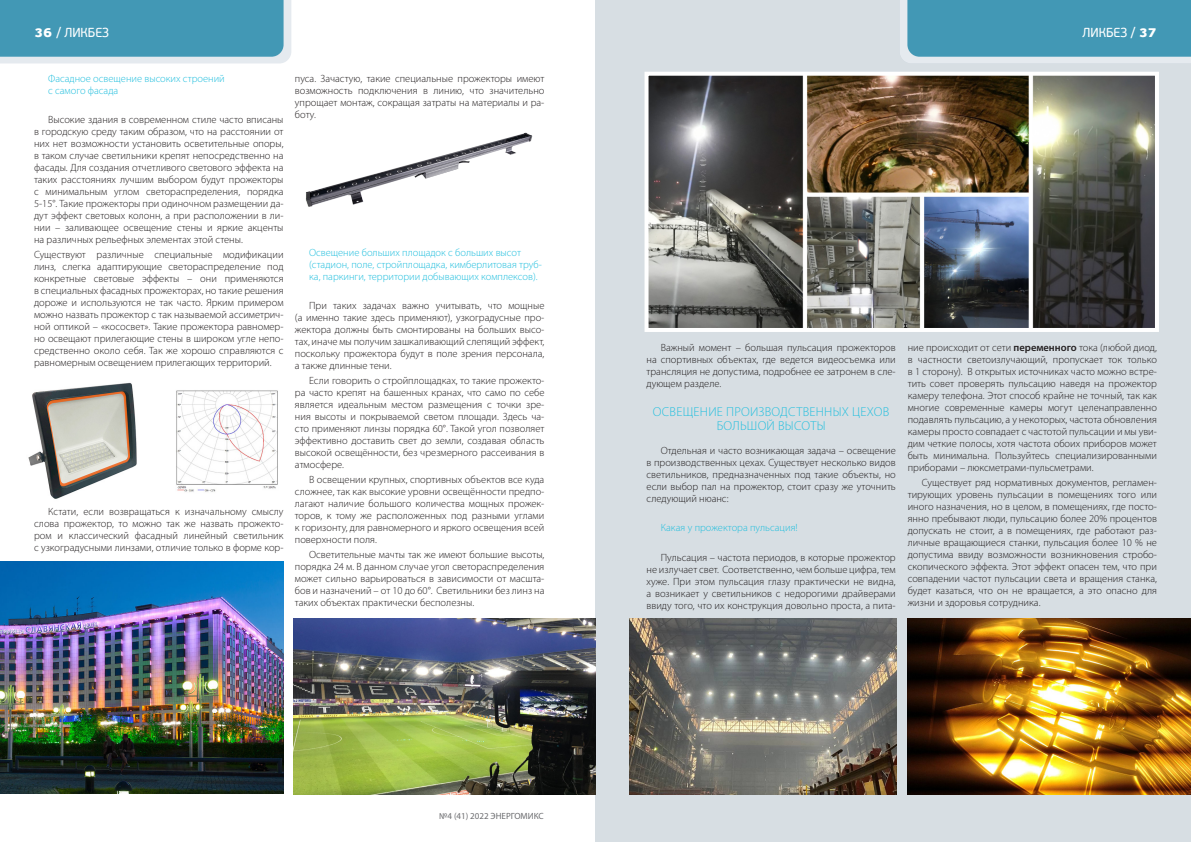
<style>
.page{position:relative;width:1191px;height:842px;background:#fff}
.page>*{position:absolute;margin:0;border:0;box-sizing:border-box;transform-origin:0 0}
.t1{font:300 13px/14px "Myriad Pro";letter-spacing:.02em;color:#22bfde;text-align:center}
.t2{font:13px "PF Beau Sans Pro Bbook";color:#fff;scale:.9 1}
.t3{font:300 10.5px/12px "Myriad Pro";color:#231f20;text-align:justify}
.t4{font:300 10.5px/12px "Myriad Pro";color:#22bfde}
.t5{font:9px "Myriad Pro";color:#6c6d70}
.s1{font-family:"PF Beau Sans Pro";font-weight:900}
.s2{font-weight:600}
</style>
<div class="page">
<svg style="left:0;top:0;width:291px;height:63px;background:#56a2bc"></svg>
<div style="left:595px;top:0;width:596px;height:842px;background:#d7dee3"></div>
<img style="left:0;top:561px;width:283px;height:233px">
<img style="left:28px;top:382px;width:250px;height:117px">
<img style="left:306px;top:132px;width:227px;height:75px">
<img style="left:649px;top:77px;width:505px;height:250px">
<div style="left:644px;top:72px;width:515px;height:260px;border:4px solid #fff"></div>
<img style="left:293px;top:618px;width:302px;height:177px">
<img style="left:630px;top:618px;width:266px;height:176px">
<img style="left:907px;top:618px;width:284px;height:176px">
<svg style="left:900px;top:0;width:291px;height:63px;background:#56a2bc"></svg>
<p class="t2" style="left:34px;top:25px;width:85px"><span class="s1">36</span> / ЛИКБЕЗ</p>
<p class="t4" style="left:48px;top:72px;width:178px">Фасадное освещение высоких строений с самого фасада</p>
<p class="t3" style="left:34px;top:114px;width:251px;text-indent:14px">Высокие здания в современном стиле часто вписаны в городскую среду таким образом, что на расстоянии от них нет возможности установить осветительные опоры, в таком случае светильники крепят непосредственно на фасады. Для создания отчетливого светового эффекта на таких расстояниях лучшим выбором будут прожекторы с минимальным углом светораспределения, порядка 5-15°. Такие прожекторы при одиночном размещении да&shy;дут эффект световых колонн, а при расположении в ли&shy;нии – заливающее освещение стены и яркие акценты на различных рельефных элементах этой стены.</p>
<p class="t3" style="left:34px;top:248px;width:251px">Существуют различные специальные модификации линз, слегка адаптирующие светораспределение под конкретные световые эффекты – они применяются в специальных фасадных прожекторах, но такие решения дороже и используются не так часто. Ярким примером можно назвать прожектор с так называемой ассиметрич&shy;ной оптикой – «кососвет». Такие прожектора равномер&shy;но освещают прилегающие стены в широком угле непо&shy;средственно около себя. Так же хорошо справляются с равномерным освещением прилегающих территорий.</p>
<p class="t3" style="left:34px;top:506px;width:251px;text-indent:14px">Кстати, если возвращаться к изначальному смыслу слова прожектор, то можно так же назвать прожекто&shy;ром и классический фасадный линейный светильник с узкоградусными линзами, отличие только в форме кор-</p>
<p class="t3" style="left:295px;top:72px;width:251px">пуса. Зачастую, такие специальные прожекторы имеют возможность подключения в линию, что значительно упрощает монтаж, сокращая затраты на материалы и ра&shy;боту.</p>
<p class="t4" style="left:309px;top:246px;width:234px">Освещение больших площадок с больших высот (стадион, поле, стройплощадка, кимберлитовая труб&shy;ка, паркинги, территории добывающих комплексов).</p>
<p class="t3" style="left:295px;top:300px;width:251px;text-indent:14px">При таких задачах важно учитывать, что мощные (а именно такие здесь применяют), узкоградусные про&shy;жектора должны быть смонтированы на больших высо&shy;тах, иначе мы получим зашкаливающий слепящий эффект, поскольку прожектора будут в поле зрения персонала, а также длинные тени.</p>
<p class="t3" style="left:295px;top:375px;width:251px;text-indent:14px">Если говорить о стройплощадках, то такие прожекто&shy;ра часто крепят на башенных кранах, что само по себе является идеальным местом размещения с точки зре&shy;ния высоты и покрываемой светом площади. Здесь ча&shy;сто применяют линзы порядка 60°. Такой угол позволяет эффективно доставить свет до земли, создавая область высокой освещённости, без чрезмерного рассеивания в атмосфере.</p>
<p class="t3" style="left:295px;top:474px;width:251px;text-indent:14px">В освещении крупных, спортивных объектов все куда сложнее, так как высокие уровни освещённости предпо&shy;лагают наличие большого количества мощных прожек&shy;торов, к тому же расположенных под разными углами к горизонту, для равномерного и яркого освещения всей поверхности поля.</p>
<p class="t3" style="left:295px;top:548px;width:251px;text-indent:14px">Осветительные мачты так же имеют большие высоты, порядка 24 м. В данном случае угол светораспределения может сильно варьироваться в зависимости от масшта&shy;бов и назначений – от 10 до 60°. Светильники без линз на таких объектах практически бесполезны.</p>
<p class="t5" style="left:439px;top:811px;width:106px">№4 (41) 2022 ЭНЕРГОМИКС</p>
<p class="t2" style="left:1082px;top:25px;width:84px">ЛИКБЕЗ / <span class="s1">37</span></p>
<p class="t3" style="left:646px;top:341px;width:251px;text-indent:14px">Важный момент – большая пульсация прожекторов на спортивных объектах, где ведется видеосъемка или трансляция не допустима, подробнее ее затронем в сле&shy;дующем разделе.</p>
<p class="t1" style="left:653px;top:404px;width:238px">ОСВЕЩЕНИЕ ПРОИЗВОДСТВЕННЫХ ЦЕХОВ<br>БОЛЬШОЙ ВЫСОТЫ</p>
<p class="t3" style="left:646px;top:444px;width:251px;text-indent:14px">Отдельная и часто возникающая задача – освещение в производственных цехах. Существует несколько видов светильников, предназначенных под такие объекты, но если выбор пал на прожектор, стоит сразу же уточнить следующий нюанс:</p>
<p class="t4" style="left:660px;top:522px;width:138px">Какая у прожектора пульсация!</p>
<p class="t3" style="left:646px;top:551px;width:251px;text-indent:14px">Пульсация – частота периодов, в которые прожектор не излучает свет. Соответственно, чем больше цифра, тем хуже. При этом пульсация глазу практически не видна, а возникает у светильников с недорогими драйверами ввиду того, что их конструкция довольно проста, а пита-</p>
<p class="t3" style="left:907px;top:341px;width:251px">ние происходит от сети <span class="s2">переменного</span> тока (любой диод, в частности светоизлучающий, пропускает ток только в 1 сторону). В открытых источниках часто можно встре&shy;тить совет проверять пульсацию наведя на прожектор камеру телефона. Этот способ крайне не точный, так как многие современные камеры могут целенаправленно подавлять пульсацию, а у некоторых, частота обновления камеры просто совпадает с частотой пульсации и мы уви&shy;дим четкие полосы, хотя частота обоих приборов может быть минимальна. Пользуйтесь специализированными приборами – люксметрами-пульсметрами.</p>
<p class="t3" style="left:907px;top:476px;width:251px;text-indent:14px">Существует ряд нормативных документов, регламен&shy;тирующих уровень пульсации в помещениях того или иного назначения, но в целом, в помещениях, где посто&shy;янно пребывают люди, пульсацию более 20% процентов допускать не стоит, а в помещениях, где работают раз&shy;личные вращающиеся станки, пульсация более 10 % не допустима ввиду возможности возникновения стробо&shy;скопического эффекта. Этот эффект опасен тем, что при совпадении частот пульсации света и вращения станка, будет казаться, что он не вращается, а это опасно для жизни и здоровья сотрудника.</p>
</div>
